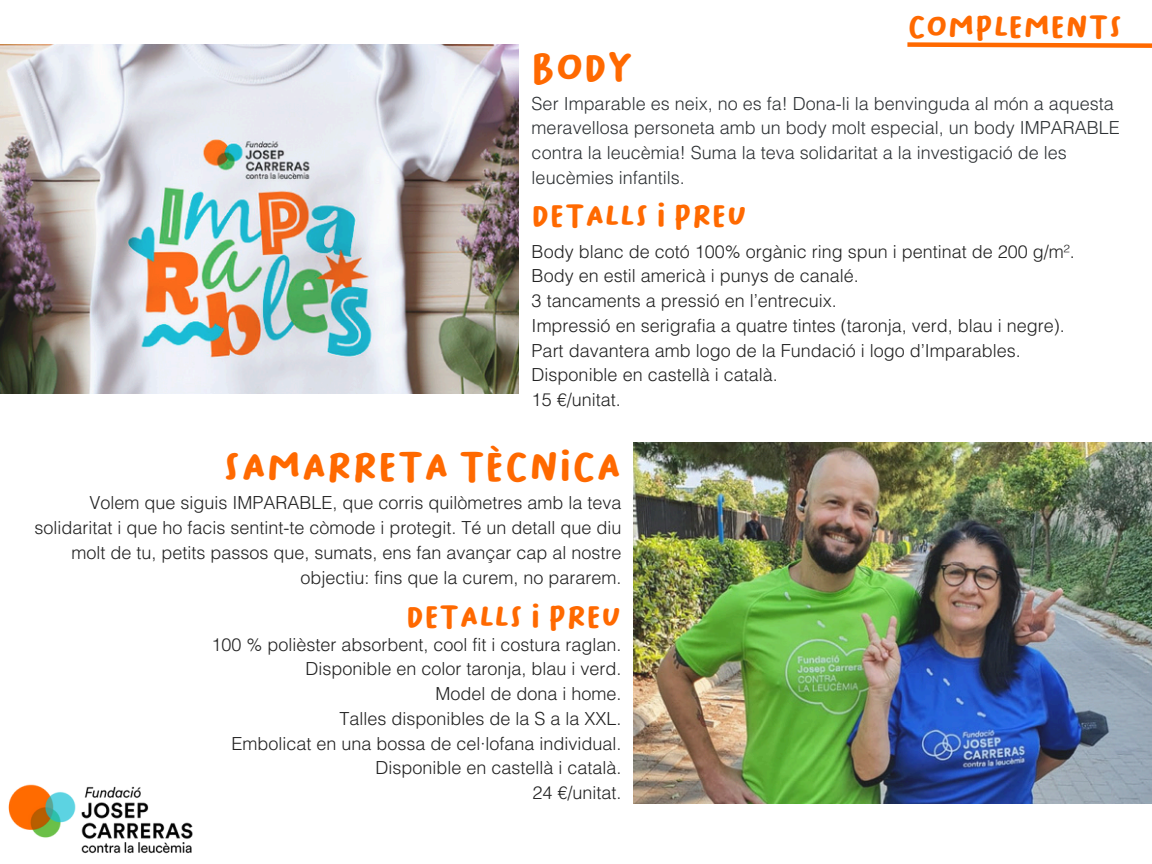
<style>
.page{position:relative;width:1152px;height:864px;background:#fff}
.page>*{position:absolute;margin:0;border:0;box-sizing:border-box;transform-origin:0 0}
.t1{font:39px "Bakso Sapi";color:#ff6900}
.t2{font:30px "Bakso Sapi";color:#ff6900}
.t3{font:300 18px/24.8px "Helvetica LT Std";color:#222;text-align:right}
.t4{font:300 18px/24.8px "Helvetica LT Std";color:#2d3134}
</style>
<div class="page">
<img style="left:0;top:45px;width:519px;height:348px">
<img style="left:8px;top:784px;width:185px;height:70px">
<img style="left:634px;top:443px;width:518px;height:361px">
<svg style="left:907px;top:42px;width:245px;height:6px"></svg>
<p class="t1" style="left:532px;top:44px;width:103px">BODY</p>
<p class="t2" style="left:907px;top:9px;width:217px">COMPLEMENTS</p>
<h1 class="t4" style="left:532px;top:93px;width:590px">Ser Imparable es neix, no es fa! Dona-li la benvinguda al món a aquesta meravellosa personeta amb un body molt especial, un body IMPARABLE contra la leucèmia! Suma la teva solidaritat a la investigació de les leucèmies infantils.</h1>
<p class="t2" style="left:532px;top:198px;width:217px">DETALLS I PREU</p>
<p class="t3" style="left:532px;top:241px;width:545px">Body blanc de cotó 100% orgànic ring spun i pentinat de 200 g/m².</p>
<h2 class="t3" style="left:532px;top:266px;width:329px">Body en estil americà i punys de canalé.</h2>
<p class="t3" style="left:532px;top:291px;width:307px">3 tancaments a pressió en l’entrecuix.</p>
<p class="t3" style="left:532px;top:316px;width:535px">Impressió en serigrafia a quatre tintes (taronja, verd, blau i negre).</p>
<p class="t3" style="left:532px;top:340px;width:491px">Part davantera amb logo de la Fundació i logo d’Imparables.</p>
<p class="t3" style="left:532px;top:365px;width:248px">Disponible en castellà i català.</p>
<p class="t3" style="left:532px;top:390px;width:91px">15 €/unitat.</p>
<h1 class="t1" style="left:223px;top:443px;width:400px">SAMARRETA TÈCNICA</h1>
<p class="t3" style="left:34px;top:493px;width:589px">Volem que siguis IMPARABLE, que corris quilòmetres amb la teva solidaritat i que ho facis sentint-te còmode i protegit. Té un detall que diu molt de tu, petits passos que, sumats, ens fan avançar cap al nostre objectiu: fins que la curem, no pararem.</p>
<h2 class="t2" style="left:406px;top:599px;width:217px">DETALLS I PREU</h2>
<p class="t3" style="left:211px;top:634px;width:412px">100 % polièster absorbent, cool fit i costura raglan.</p>
<p class="t3" style="left:306px;top:659px;width:318px">Disponible en color taronja, blau i verd.</p>
<p class="t3" style="left:436px;top:684px;width:188px">Model de dona i home.</p>
<p class="t3" style="left:340px;top:709px;width:284px">Talles disponibles de la S a la XXL.</p>
<p class="t3" style="left:232px;top:733px;width:392px">Embolicat en una bossa de cel·lofana individual.</p>
<p class="t3" style="left:376px;top:758px;width:248px">Disponible en castellà i català.</p>
<p class="t3" style="left:533px;top:783px;width:91px">24 €/unitat.</p>
</div>
